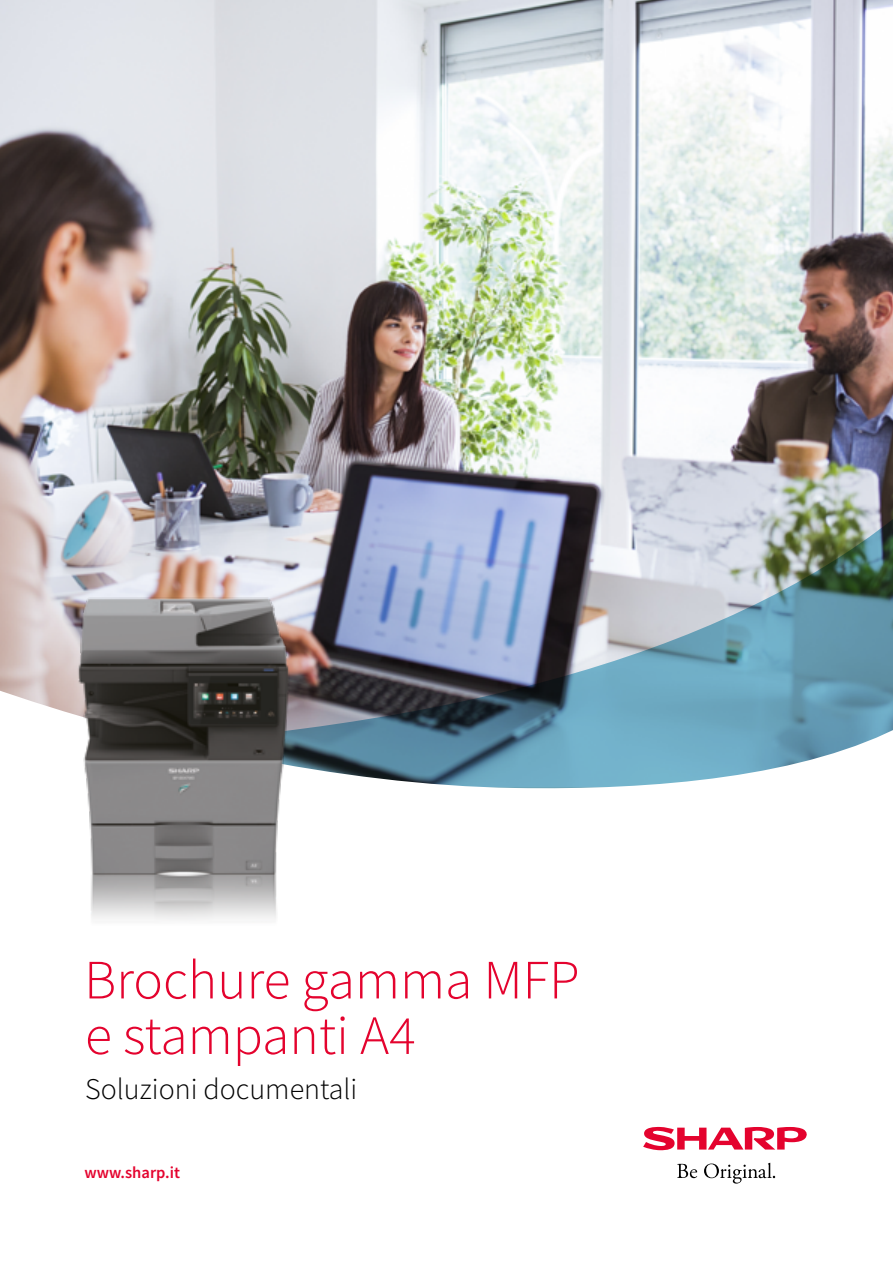
<style>
.page{position:relative;width:893px;height:1263px;background:#fff}
.page>*{position:absolute;margin:0;border:0;box-sizing:border-box;transform-origin:0 0}
.t1{font:300 55.5px/55.5px "Source Sans Pro";color:#e4032e}
.t2{font:300 30px "Source Sans Pro";color:#000}
.t3{font:600 16.5px "Source Sans Pro";color:#e4032e}
</style>
<div class="page">
<img style="left:0;top:0;width:893px;height:219px">
<img style="left:0;top:219px;width:893px;height:467px">
<svg style="left:0;top:686px;width:893px;height:498px"></svg>
<svg style="left:677px;top:1164px;width:20px;height:14px"></svg>
<svg style="left:704px;top:1163px;width:71px;height:20px"></svg>
<svg style="left:643px;top:1127px;width:165px;height:23px"></svg>
<img style="left:75px;top:592px;width:217px;height:348px">
<p class="t1" style="left:84px;top:952px;width:497px">Brochure gamma MFP e stampanti A4</p>
<p class="t2" style="left:85px;top:1071px;width:274px">Soluzioni documentali</p>
<p class="t3" style="left:85px;top:1161px;width:97px">www.sharp.it</p>
</div>
